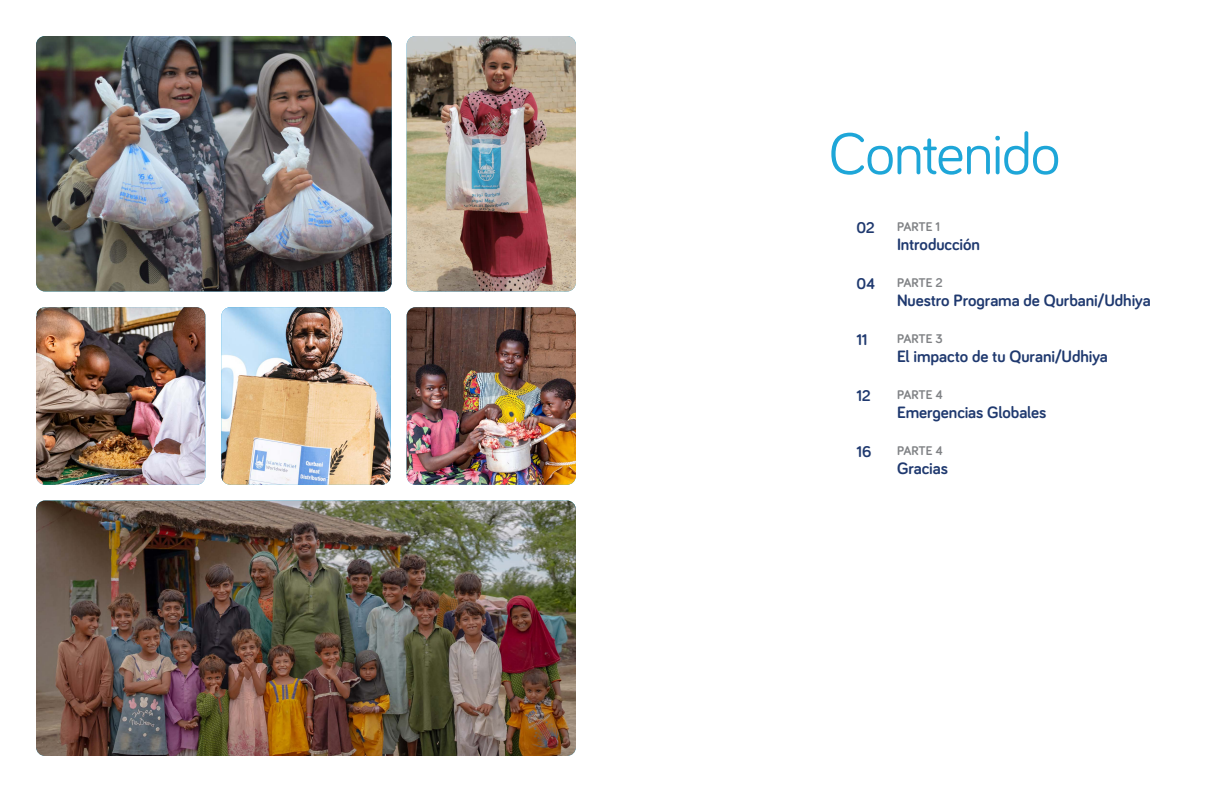
<style>
.page{position:relative;width:1224px;height:792px;background:#fff}
.page>*{position:absolute;margin:0;border:0;box-sizing:border-box;transform-origin:0 0}
.t1{font:60px "Bariol";letter-spacing:-.02em;color:#1ea6d8}
.t2{font:700 17px "Bariol";letter-spacing:-.005em;color:#1f396f}
.t3{font:700 16px "Bariol";letter-spacing:-.015em;color:#1f396f}
.t4{font:700 13px "Bariol";letter-spacing:-.01em;color:#808285}
</style>
<div class="page">
<img style="left:36px;top:36px;width:356px;height:255px">
<img style="left:407px;top:36px;width:169px;height:255px">
<img style="left:36px;top:307px;width:169px;height:178px">
<img style="left:221px;top:307px;width:170px;height:178px">
<img style="left:407px;top:307px;width:169px;height:178px">
<img style="left:36px;top:501px;width:540px;height:255px">
<p class="t1" style="left:829px;top:113px;width:233px">Contenido</p>
<p class="t3" style="left:857px;top:217px;width:20px">02</p>
<p class="t3" style="left:857px;top:273px;width:20px">04</p>
<p class="t3" style="left:857px;top:329px;width:13px">11</p>
<p class="t3" style="left:857px;top:385px;width:16px">12</p>
<p class="t3" style="left:857px;top:441px;width:16px">16</p>
<p class="t4" style="left:897px;top:218px;width:45px">PARTE 1</p>
<p class="t2" style="left:897px;top:233px;width:84px">Introducción</p>
<p class="t4" style="left:897px;top:274px;width:47px">PARTE 2</p>
<p class="t2" style="left:897px;top:289px;width:255px">Nuestro Programa de Qurbani/Udhiya</p>
<p class="t4" style="left:897px;top:330px;width:47px">PARTE 3</p>
<p class="t2" style="left:897px;top:345px;width:212px">El impacto de tu Qurani/Udhiya</p>
<p class="t4" style="left:897px;top:386px;width:47px">PARTE 4</p>
<p class="t2" style="left:897px;top:401px;width:151px">Emergencias Globales</p>
<p class="t4" style="left:897px;top:442px;width:47px">PARTE 4</p>
<p class="t2" style="left:897px;top:457px;width:52px">Gracias</p>
</div>
